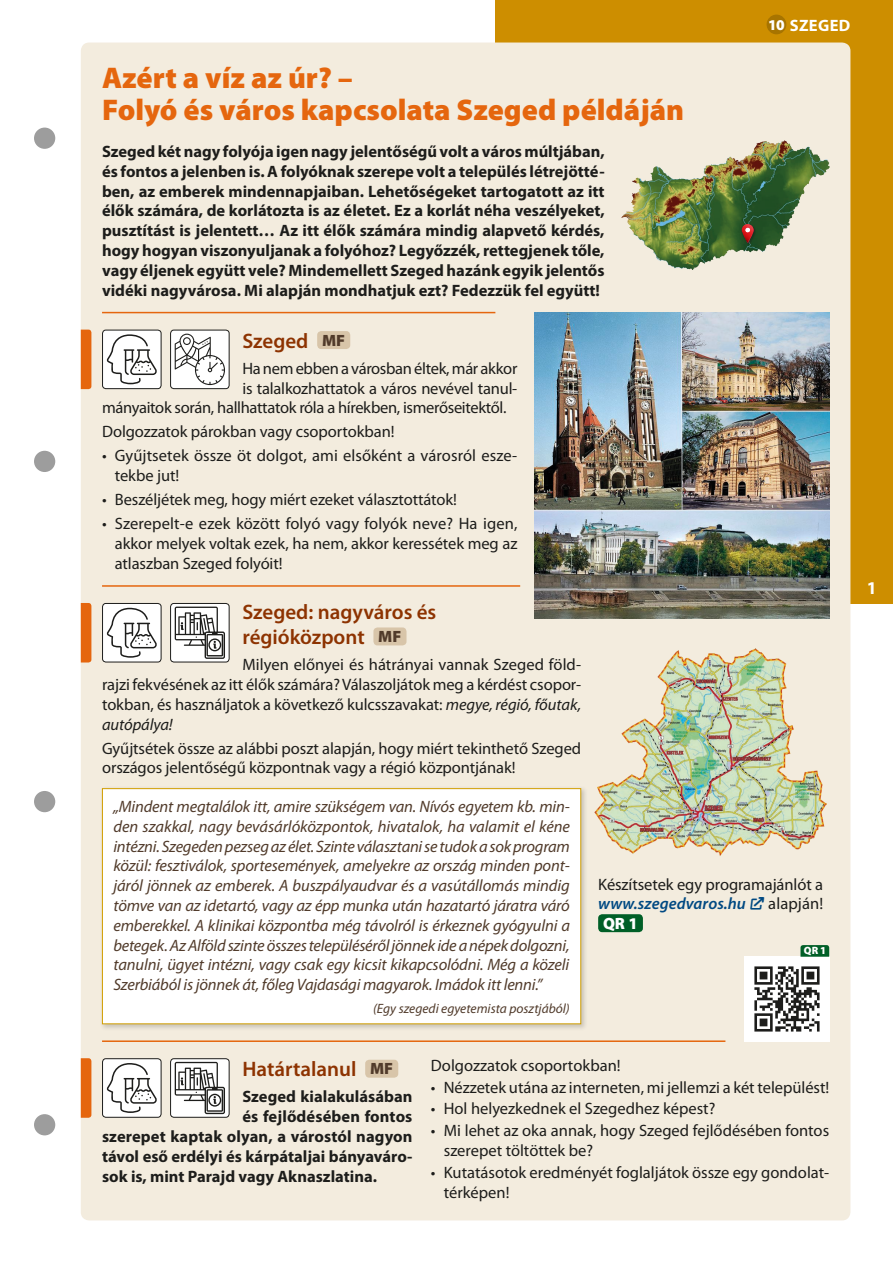
<style>
.page{position:relative;width:893px;height:1263px;background:#fff}
.page>*{position:absolute;margin:0;border:0;box-sizing:border-box;transform-origin:0 0}
.t1{font:900 30px/32.4px "Myriad Pro";color:#e5660e}
.Feladatcím{font:600 21px/25.2px "Myriad Pro";color:#8d3301}
.t2{font:700 18px "Myriad Pro";color:#fff}
.Szöveg___1_5_mm{font:16.5px/19.8px "Myriad Pro";letter-spacing:-.005em;color:#1d1d1b}
.Szöveg___1_5_mm-2{font:italic 16.5px/19.8px "Myriad Pro";letter-spacing:-.01em;color:#513b2b;text-align:justify}
.Bevezető_szöveg{font:700 16.5px/19.8px "Myriad Pro";color:#1d1d1b;text-align:justify}
.Első_szöveg__1_5_mm{font:700 16.5px "Myriad Pro";color:#1d1d1b}
.Fejléc{font:700 16.5px "Myriad Pro";letter-spacing:.02em;color:#fff}
.t3{font:900 16.35px "Myriad Pro";color:#513b2b}
.t4{font:900 16.35px "Myriad Pro";color:#fff}
.Szöveg___1_5_mm-3{font:italic 13.5px "Myriad Pro";color:#513b2b}
.QR_Kiemelt_box_kiseb{font:900 10.65px "Myriad Pro";color:#fff}
.s1{font-style:italic}
.s2{font-weight:900;font-size:15px}
.s3{font-weight:600;font-style:italic;color:#004982}
.s4{color:#004982}
</style>
<div class="page">
<div style="left:495px;top:0;width:398px;height:604px;background:#cd8e00"></div>
<div style="left:767px;top:15px;width:19px;height:19px;background:#a77400;border-radius:50%"></div>
<div style="left:81px;top:43px;width:769px;height:1177px;background:#f3ecde;border-radius:9px"></div>
<div style="left:34px;top:451px;width:21px;height:21px;background:#9d9d9d;border-radius:50%"></div>
<div style="left:34px;top:128px;width:21px;height:21px;background:#9d9d9d;border-radius:50%"></div>
<div style="left:34px;top:1114px;width:21px;height:21px;background:#9d9d9d;border-radius:50%"></div>
<div style="left:34px;top:791px;width:21px;height:21px;background:#9d9d9d;border-radius:50%"></div>
<div style="left:317px;top:331px;width:33px;height:18px;background:#d8c5a9;border-radius:4px"></div>
<div style="left:373px;top:627px;width:33px;height:18px;background:#d8c5a9;border-radius:4px"></div>
<div style="left:365px;top:1060px;width:33px;height:18px;background:#d8c5a9;border-radius:4px"></div>
<div style="left:171px;top:330px;width:58px;height:59px;background:#fff;border-radius:3px"></div>
<svg style="left:175px;top:334px;width:50px;height:51px"></svg>
<div style="left:170px;top:330px;width:60px;height:59px;border:1px solid #1d1d1b;border-radius:3px"></div>
<svg style="left:81px;top:330px;width:10px;height:59px"></svg>
<svg style="left:81px;top:603px;width:10px;height:59px"></svg>
<svg style="left:81px;top:1058px;width:10px;height:60px"></svg>
<hr style="left:102px;top:312px;width:393px;height:1px;background:#e5660e">
<hr style="left:102px;top:585px;width:418px;height:2px;background:#e5660e">
<hr style="left:102px;top:1040px;width:623px;height:2px;background:#e5660e">
<img style="left:622px;top:140px;width:207px;height:129px">
<div style="left:741px;top:224px;width:15px;height:21px;background:#1d1d1b;opacity:.5"></div>
<svg style="left:742px;top:224px;width:12px;height:19px"></svg>
<div style="left:103px;top:330px;width:58px;height:59px;background:#fff;border-radius:3px"></div>
<svg style="left:107px;top:334px;width:50px;height:50px"></svg>
<div style="left:102px;top:330px;width:60px;height:59px;border:1px solid #1d1d1b;border-radius:3px"></div>
<div style="left:103px;top:603px;width:58px;height:59px;background:#fff;border-radius:3px"></div>
<svg style="left:107px;top:608px;width:50px;height:50px"></svg>
<div style="left:102px;top:603px;width:60px;height:59px;border:1px solid #1d1d1b;border-radius:3px"></div>
<div style="left:103px;top:1059px;width:58px;height:58px;background:#fff;border-radius:3px"></div>
<svg style="left:107px;top:1063px;width:50px;height:50px"></svg>
<div style="left:102px;top:1058px;width:60px;height:60px;border:1px solid #1d1d1b;border-radius:3px"></div>
<div style="left:171px;top:603px;width:58px;height:59px;background:linear-gradient(to right,#fff,#fff);border-radius:3px"></div>
<svg style="left:175px;top:607px;width:50px;height:52px;background:#b9b9b8"></svg>
<div style="left:170px;top:603px;width:60px;height:59px;border:1px solid #1d1d1b;border-radius:3px"></div>
<svg style="left:171px;top:1059px;width:58px;height:58px"></svg>
<svg style="left:175px;top:1062px;width:50px;height:52px;background:#b8b8b8"></svg>
<div style="left:170px;top:1058px;width:60px;height:60px;border:1px solid #1d1d1b;border-radius:3px"></div>
<img style="left:534px;top:313px;width:295px;height:305px">
<img style="left:744px;top:957px;width:85px;height:85px">
<svg style="left:800px;top:945px;width:29px;height:12px"></svg>
<img style="left:595px;top:649px;width:231px;height:207px">
<div style="left:99px;top:786px;width:489px;height:245px;background:#1d1d1b;opacity:.2"></div>
<div style="left:102px;top:788px;width:479px;height:236px;background:#fff"></div>
<div style="left:598px;top:914px;width:45px;height:18px;background:#005f27;border-radius:4px"></div>
<p class="t1" style="left:102px;top:62px;width:584px">Azért a víz az úr? –<br>Folyó és város kapcsolata Szeged példáján</p>
<p class="Bevezető_szöveg" style="left:102px;top:142px;width:504px">Szeged két nagy folyója igen nagy jelentőségű volt a város múltjában, és fontos a jelenben is. A folyóknak szerepe volt a település létrejötté&shy;ben, az emberek mindennapjaiban. Lehetőségeket tartogatott az itt élők számára, de korlátozta is az életet. Ez a korlát néha veszélyeket, pusztítást is jelentett… Az itt élők számára mindig alapvető kérdés, hogy hogyan viszonyuljanak a folyóhoz? Legyőzzék, rettegjenek tőle, vagy éljenek együtt vele? Mindemellett Szeged hazánk egyik jelentős vidéki nagyvárosa. Mi alapján mondhatjuk ezt? Fedezzük fel együtt!</p>
<p class="Feladatcím" style="left:242px;top:328px;width:68px">Szeged</p>
<p class="t3" style="left:322px;top:331px;width:25px">MF</p>
<p class="Szöveg___1_5_mm" style="left:242px;top:359px;width:277px">Ha nem ebben a városban éltek, már akkor</p>
<p class="Szöveg___1_5_mm" style="left:242px;top:378px;width:276px">is talalkozhattatok a város nevével tanul-</p>
<p class="Szöveg___1_5_mm" style="left:102px;top:398px;width:406px">mányaitok során, hallhattatok róla a hírekben, ismerőseitektől.</p>
<p class="Szöveg___1_5_mm" style="left:102px;top:422px;width:294px">Dolgozzatok párokban vagy csoportokban!</p>
<p class="Szöveg___1_5_mm" style="left:115px;top:446px;width:404px;text-indent:-13px">• Gyűjtsetek össze öt dolgot, ami elsőként a városról esze&shy;tekbe jut!</p>
<p class="Szöveg___1_5_mm" style="left:102px;top:490px;width:356px">• Beszéljétek meg, hogy miért ezeket választottátok!</p>
<p class="Szöveg___1_5_mm" style="left:115px;top:514px;width:404px;text-align:justify;text-indent:-13px">• Szerepelt-e ezek között folyó vagy folyók neve? Ha igen, akkor melyek voltak ezek, ha nem, akkor keressétek meg az atlaszban Szeged folyóit!</p>
<p class="Feladatcím" style="left:242px;top:599px;width:195px">Szeged: nagyváros és régióközpont</p>
<p class="t3" style="left:378px;top:627px;width:25px">MF</p>
<p class="Szöveg___1_5_mm" style="left:102px;top:655px;width:481px;text-align:justify;text-indent:140px">Milyen előnyei és hátrányai vannak Szeged föld&shy;rajzi fekvésének az itt élők számára? Válaszoljátok meg a kérdést csopor&shy;tokban, és használjatok a következő kulcsszavakat: <span class="s1">megye, régió, főutak, autópálya!</span></p>
<p class="Szöveg___1_5_mm" style="left:102px;top:738px;width:481px">Gyűjtsétek össze az alábbi poszt alapján, hogy miért tekinthető Szeged országos jelentőségű központnak vagy a régió központjának!</p>
<p class="Fejléc" style="left:768px;top:16px;width:84px"><span class="s2">10</span> SZEGED</p>
<p class="Szöveg___1_5_mm-2" style="left:113px;top:797px;width:458px">„Mindent megtalálok itt, amire szükségem van. Nívós egyetem kb. min&shy;den szakkal, nagy bevásárlóközpontok, hivatalok, ha valamit el kéne intézni. Szegeden pezseg az élet. Szinte választani se tudok a sok program közül: fesztiválok, sportesemények, amelyekre az ország minden pont&shy;járól jönnek az emberek. A buszpályaudvar és a vasútállomás mindig tömve van az idetartó, vagy az épp munka után hazatartó járatra váró emberekkel. A klinikai központba még távolról is érkeznek gyógyulni a betegek. Az Alföld szinte összes településéről jönnek ide a népek dolgozni, tanulni, ügyet intézni, vagy csak egy kicsit kikapcsolódni. Még a közeli Szerbiából is jönnek át, főleg Vajdasági magyarok. Imádok itt lenni.”</p>
<p class="Szöveg___1_5_mm-3" style="left:373px;top:1001px;width:198px">(Egy szegedi egyetemista posztjából)</p>
<p class="Szöveg___1_5_mm" style="left:598px;top:874px;width:227px">Készítsetek egy programajánlót a <span class="s3">www.szegedvaros.hu</span> <span class="s4">▼■●●■</span> alapján!</p>
<p class="t4" style="left:603px;top:914px;width:36px">QR 1</p>
<p class="QR_Kiemelt_box_kiseb" style="left:804px;top:945px;width:24px">QR 1</p>
<p class="Feladatcím" style="left:242px;top:1057px;width:116px">Határtalanul</p>
<p class="t3" style="left:370px;top:1059px;width:25px">MF</p>
<p class="Első_szöveg__1_5_mm" style="left:242px;top:1087px;width:172px">Szeged kialakulásában</p>
<p class="Első_szöveg__1_5_mm" style="left:242px;top:1107px;width:172px">és fejlődésében fontos</p>
<p class="Első_szöveg__1_5_mm" style="left:102px;top:1127px;width:312px">szerepet kaptak olyan, a várostól nagyon</p>
<p class="Első_szöveg__1_5_mm" style="left:102px;top:1147px;width:312px">távol eső erdélyi és kárpátaljai bányaváro-</p>
<p class="Első_szöveg__1_5_mm" style="left:102px;top:1167px;width:276px">sok is, mint Parajd vagy Aknaszlatina.</p>
<p class="Szöveg___1_5_mm" style="left:431px;top:1055px;width:191px">Dolgozzatok csoportokban!</p>
<p class="Szöveg___1_5_mm" style="left:431px;top:1077px;width:400px">• Nézzetek utána az interneten, mi jellemzi a két települést!</p>
<p class="Szöveg___1_5_mm" style="left:431px;top:1099px;width:286px">• Hol helyezkednek el Szegedhez képest?</p>
<p class="Szöveg___1_5_mm" style="left:444px;top:1121px;width:387px;text-indent:-13px">• Mi lehet az oka annak, hogy Szeged fejlődésében fontos szerepet töltöttek be?</p>
<p class="Szöveg___1_5_mm" style="left:444px;top:1163px;width:387px;text-indent:-13px">• Kutatásotok eredményét foglaljátok össze egy gondolat&shy;térképen!</p>
<p class="t2" style="left:867px;top:577px;width:11px">1</p>
</div>
